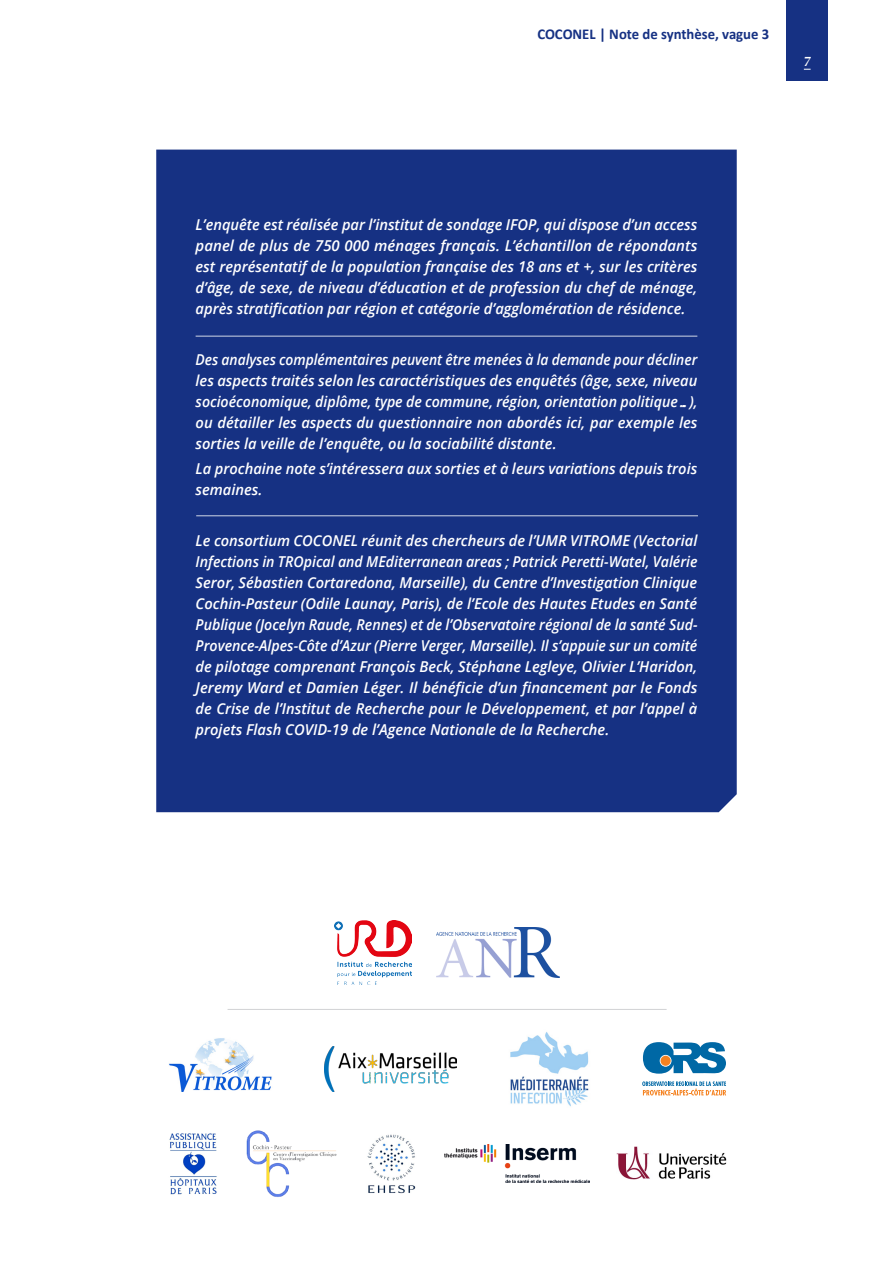
<style>
.page{position:relative;width:893px;height:1263px;background:#fff}
.page>*{position:absolute;margin:0;border:0;box-sizing:border-box;transform-origin:0 0}
.encadré{font:italic 600 15px/21px "Open Sans";color:#fff;text-align:justify}
.encadré-2{font:italic 600 15px/21px "Open Sans";color:#fff;text-align:justify;scale:.92 1}
.t1{font:700 15px "Calibri";color:#163183}
.t2{font:italic 700 13.5px "Palatino Linotype";color:#fff}
</style>
<div class="page">
<div style="left:156px;top:150px;width:581px;height:662px;background:#163183"></div>
<img style="left:334px;top:920px;width:77px;height:64px">
<img style="left:436px;top:927px;width:124px;height:50px">
<img style="left:324px;top:1046px;width:132px;height:45px">
<svg style="left:642px;top:1081px;width:84px;height:14px"></svg>
<svg style="left:643px;top:1042px;width:83px;height:32px"></svg>
<img style="left:510px;top:1032px;width:79px;height:75px">
<img style="left:169px;top:1038px;width:103px;height:53px">
<hr style="left:228px;top:1009px;width:439px;height:1px;background:#d1d2d4">
<hr style="left:196px;top:336px;width:501px;height:1px;background:#d0d6e6">
<hr style="left:196px;top:515px;width:502px;height:1px;background:#d0d6e6">
<img style="left:246px;top:1130px;width:91px;height:67px">
<img style="left:617px;top:1147px;width:109px;height:33px">
<img style="left:367px;top:1134px;width:49px;height:60px">
<img style="left:445px;top:1144px;width:145px;height:38px">
<img style="left:169px;top:1133px;width:48px;height:62px">
<div style="left:787px;top:0;width:41px;height:81px;background:#163183"></div>
<p class="t1" style="left:537px;top:24px;width:233px">COCONEL | Note de synthèse, vague 3</p>
<p class="t2" style="left:804px;top:52px;width:8px">7</p>
<p class="encadré" style="left:196px;top:214px;width:503px">L’enquête est réalisée par l’institut de sondage IFOP, qui dispose d’un access panel de plus de 750 000 ménages français. L’échantillon de répondants est représentatif de la population française des 18 ans et +, sur les critères d’âge, de sexe, de niveau d’éducation et de profession du chef de ménage, après stratification par région et catégorie d’agglomération de résidence.</p>
<p class="encadré-2" style="left:196px;top:349px;width:547px">Des analyses complémentaires peuvent être menées à la demande pour décliner les aspects traités selon les caractéristiques des enquêtés (âge, sexe, niveau socioéconomique, diplôme, type de commune, région, orientation politique…), ou détailler les aspects du questionnaire non abordés ici, par exemple les sorties la veille de l’enquête, ou la sociabilité distante.</p>
<p class="encadré" style="left:196px;top:458px;width:503px">La prochaine note s’intéressera aux sorties et à leurs variations depuis trois semaines.</p>
<p class="encadré" style="left:196px;top:529px;width:503px">Le consortium COCONEL réunit des chercheurs de l’UMR VITROME (Vectorial Infections in TROpical and MEditerranean areas ; Patrick Peretti-Watel, Valérie Seror, Sébastien Cortaredona, Marseille), du Centre d’Investigation Clinique Cochin-Pasteur (Odile Launay, Paris), de l’Ecole des Hautes Etudes en Santé Publique (Jocelyn Raude, Rennes) et de l’Observatoire régional de la santé Sud-Provence-Alpes-Côte d’Azur (Pierre Verger, Marseille). Il s’appuie sur un comité de pilotage comprenant François Beck, Stéphane Legleye, Olivier L’Haridon, Jeremy Ward et Damien Léger. Il bénéficie d’un financement par le Fonds de Crise de l’Institut de Recherche pour le Développement, et par l’appel à projets Flash COVID-19 de l’Agence Nationale de la Recherche.</p>
</div>
